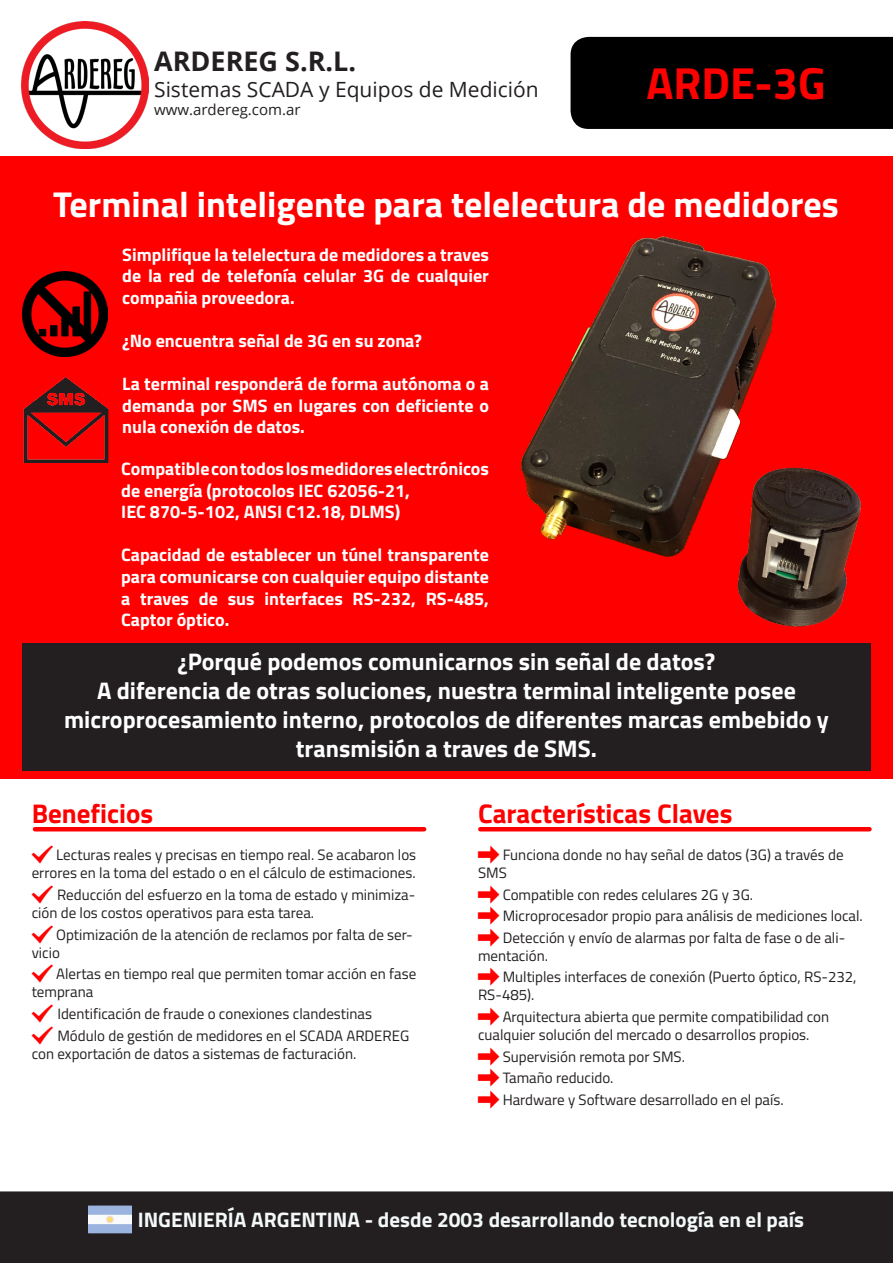
<style>
.page{position:relative;width:893px;height:1263px;background:#fff}
.page>*{position:absolute;margin:0;border:0;box-sizing:border-box;transform-origin:0 0}
.t1{font:700 45px "Titillium Web";color:#f00}
.titulos{font:700 36px "Titillium Web";color:#fff}
.titulos-2{font:700 27px "Titillium Web";color:#f00}
.t2{font:700 27px "Open Sans";color:#231f20}
.titulos_CELDAS{font:700 24px/28.8px "Titillium Web";color:#fff;text-align:center}
.t3{font:700 21px "Titillium Web";color:#f3f8f8}
.t4{font:21px "Open Sans";color:#231f20}
.parrafito{font:700 18px/21.6px "Titillium Web";color:#fff;text-align:justify}
.t5{font:15px/18px "Titillium Web";color:#231f20}
.t6{font:15px "Open Sans";color:#231f20}
</style>
<div class="page">
<div style="left:571px;top:37px;width:322px;height:92px;background:#000"></div>
<div style="left:0;top:156px;width:893px;height:622px;background:#f00"></div>
<img style="left:22px;top:272px;width:85px;height:85px">
<img style="left:23px;top:378px;width:85px;height:85px">
<img style="left:21px;top:21px;width:128px;height:128px">
<div style="left:1px;top:1192px;width:891px;height:71px;background:#231f20"></div>
<div style="left:0;top:1191px;width:893px;height:72px;border:2px solid #231f20"></div>
<hr style="left:35px;top:827px;width:389px;height:4px;background:#f00">
<hr style="left:480px;top:827px;width:389px;height:4px;background:#f00">
<img style="left:89px;top:1205px;width:42px;height:29px">
<div style="left:22px;top:643px;width:849px;height:128px;background:#231f20"></div>
<img style="left:520px;top:237px;width:255px;height:320px">
<img style="left:733px;top:463px;width:128px;height:164px">
<p class="t2" style="left:154px;top:42px;width:204px">ARDEREG S.R.L.</p>
<p class="t4" style="left:154px;top:74px;width:386px">Sistemas SCADA y Equipos de Medición</p>
<p class="t6" style="left:154px;top:99px;width:148px">www.ardereg.com.ar</p>
<p class="t1" style="left:646px;top:49px;width:181px">ARDE-3G</p>
<p class="titulos" style="left:53px;top:177px;width:787px">Terminal inteligente para telelectura de medidores</p>
<p class="parrafito" style="left:122px;top:243px;width:368px">Simplifique la telelectura de medidores a traves de la red de telefonía celular 3G de cualquier compañia proveedora.</p>
<p class="parrafito" style="left:122px;top:329px;width:301px">¿No encuentra señal de 3G en su zona?</p>
<p class="parrafito" style="left:122px;top:372px;width:368px">La terminal responderá de forma autónoma o a demanda por SMS en lugares con deficiente o nula conexión de datos.</p>
<p class="parrafito" style="left:121px;top:457px;width:369px">Compatible con todos los medidores electrónicos de energía (protocolos IEC 62056-21,</p>
<p class="parrafito" style="left:121px;top:500px;width:281px">IEC 870-5-102, ANSI C12.18, DLMS)</p>
<p class="parrafito" style="left:121px;top:543px;width:369px">Capacidad de establecer un túnel transparente para comunicarse con cualquier equipo distante a traves de sus interfaces RS-232, RS-485, Captor óptico.</p>
<p class="titulos_CELDAS" style="left:178px;top:646px;width:539px">¿Porqué podemos comunicarnos sin señal de datos?</p>
<p class="titulos_CELDAS" style="left:64px;top:675px;width:766px">A diferencia de otras soluciones, nuestra terminal inteligente posee microprocesamiento interno, protocolos de diferentes marcas embebido y transmisión a traves de SMS.</p>
<p class="titulos-2" style="left:32px;top:793px;width:123px">Beneficios</p>
<p class="t5" style="left:32px;top:845px;width:386px;text-align:right">Lecturas reales y precisas en tiempo real. Se acabaron los errores en la toma del estado o en el cálculo de estimaciones.</p>
<p class="t5" style="left:32px;top:885px;width:385px;text-indent:25px">Reducción del esfuerzo en la toma de estado y minimiza&shy;ción de los costos operativos para esta tarea.</p>
<p class="t5" style="left:32px;top:925px;width:383px;text-indent:25px">Optimización de la atención de reclamos por falta de ser&shy;vicio</p>
<p class="t5" style="left:32px;top:964px;width:386px;text-indent:25px">Alertas en tiempo real que permiten tomar acción en fase temprana</p>
<p class="t5" style="left:57px;top:1004px;width:316px">Identificación de fraude o conexiones clandestinas</p>
<p class="t5" style="left:32px;top:1025px;width:379px;text-indent:26px">Módulo de gestión de medidores en el SCADA ARDEREG con exportación de datos a sistemas de facturación.</p>
<p class="titulos-2" style="left:478px;top:793px;width:256px">Características Claves</p>
<p class="t5" style="left:478px;top:845px;width:367px;text-indent:25px">Funciona donde no hay señal de datos (3G) a través de<br>SMS</p>
<p class="t5" style="left:503px;top:885px;width:252px">Compatible con redes celulares 2G y 3G.</p>
<p class="t5" style="left:503px;top:906px;width:362px">Microprocesador propio para análisis de mediciones local.</p>
<p class="t5" style="left:478px;top:928px;width:369px;text-indent:25px">Detección y envío de alarmas por falta de fase o de ali&shy;mentación.</p>
<p class="t5" style="left:478px;top:967px;width:380px;text-indent:25px">Multiples interfaces de conexión (Puerto óptico, RS-232,<br>RS-485).</p>
<p class="t5" style="left:478px;top:1007px;width:353px;text-indent:25px">Arquitectura abierta que permite compatibilidad con cualquier solución del mercado o desarrollos propios.</p>
<p class="t5" style="left:503px;top:1047px;width:184px">Supervisión remota por SMS.</p>
<p class="t5" style="left:503px;top:1068px;width:112px">Tamaño reducido.</p>
<p class="t5" style="left:503px;top:1090px;width:282px">Hardware y Software desarrollado en el país.</p>
<p class="t3" style="left:138px;top:1204px;width:668px">INGENIERÍA ARGENTINA - desde 2003 desarrollando tecnología en el país</p>
</div>
